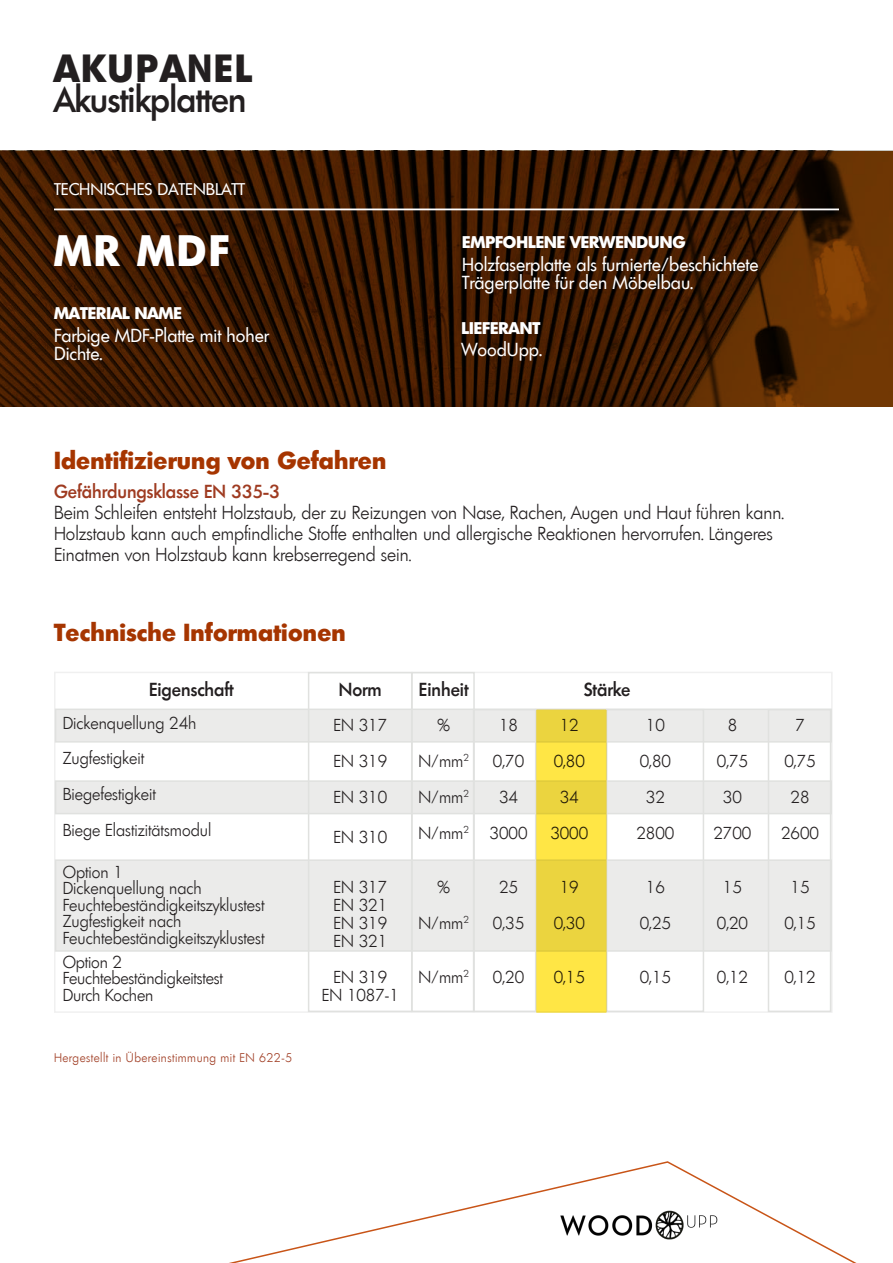
<style>
.page{position:relative;width:893px;height:1263px;background:#fff}
.page>*{position:absolute;margin:0;border:0;box-sizing:border-box;transform-origin:0 0}
.t1{font:800 42.9px "Limerick";color:#fff;scale:.96 1}
.t2{font:800 38.25px "Limerick";letter-spacing:.07em;color:#231f20;scale:.96 1}
.t3{font:500 35.25px "Limerick";letter-spacing:-.02em;color:#231f20;scale:.96 1}
.Stor_overskrift{font:800 24px "Limerick";letter-spacing:.01em;color:#a63500}
.Brødtekst{font:300 18.3px/21px "Limerick";color:#231f20;scale:.96 1}
.Normal_tekst{font:18.3px/18px "Limerick";color:#fff;scale:.96 1}
.Minioverskrift{font:500 18.3px "Limerick";color:#231f20;scale:.96 1}
.Minioverskrift-2{font:500 18.3px "Limerick";color:#9f3b21;scale:.96 1}
.Brødtekst-2{font:300 16.8px/16.5px "Limerick";color:#231f20;scale:.96 1}
.t4{font:800 16.5px "Limerick";color:#fff}
.t5{font:16.5px "Limerick";color:#fff}
.Brødtekst_farvet{font:300 12.3px "Limerick";letter-spacing:.04em;color:#9f3b21;scale:.96 1}
</style>
<div class="page">
<svg style="left:229px;top:1161px;width:628px;height:102px"></svg>
<img style="left:549px;top:1198px;width:177px;height:59px">
<svg style="left:0;top:151px;width:893px;height:255px;background:#3d1b02"></svg>
<hr style="left:54px;top:209px;width:785px;height:1px;background:#fff">
<div style="left:55px;top:708px;width:777px;height:34px;background:#ebebea;border:2px solid #e0e1df"></div>
<div style="left:55px;top:780px;width:777px;height:34px;background:#ebebea;border:2px solid #e0e1df"></div>
<div style="left:55px;top:859px;width:777px;height:93px;background:#ebebea;border:2px solid #e0e1df"></div>
<div style="left:308px;top:672px;width:104px;height:340px;border:2px solid #e0e1df"></div>
<div style="left:411px;top:672px;width:64px;height:340px;border:2px solid #e0e1df"></div>
<div style="left:473px;top:709px;width:63px;height:303px;border:2px solid #e0e1df"></div>
<div style="left:768px;top:709px;width:63px;height:303px;border:2px solid #e0e1df"></div>
<div style="left:606px;top:709px;width:98px;height:303px;border:2px solid #e0e1df"></div>
<div style="left:535px;top:708px;width:73px;height:306px;background:linear-gradient(to bottom,#f1d941,#f8df43);border:2px solid #fff"></div>
<h2 class="t2" style="left:54px;top:44px;width:208px">AKUPANEL</h2>
<h3 class="t3" style="left:54px;top:77px;width:202px">Akustikplatten</h3>
<p class="t5" style="left:54px;top:179px;width:193px">TECHNISCHES DATENBLATT</p>
<p class="t1" style="left:54px;top:222px;width:184px">MR MDF</p>
<p class="t4" style="left:54px;top:302px;width:129px">MATERIAL NAME</p>
<p class="Normal_tekst" style="left:54px;top:326px;width:225px">Farbige MDF-Platte mit hoher<br>Dichte.</p>
<p class="t4" style="left:462px;top:232px;width:225px">EMPFOHLENE VERWENDUNG</p>
<p class="Normal_tekst" style="left:462px;top:255px;width:310px">Holzfaserplatte als furnierte/beschichtete<br>Trägerplatte für den Möbelbau.</p>
<p class="t4" style="left:461px;top:317px;width:80px">LIEFERANT</p>
<p class="Normal_tekst" style="left:461px;top:341px;width:85px">WoodUpp.</p>
<p class="Stor_overskrift" style="left:54px;top:444px;width:334px">Identifizierung von Gefahren</p>
<p class="Minioverskrift-2" style="left:54px;top:480px;width:237px">Gefährdungsklasse EN 335-3</p>
<p class="Brødtekst" style="left:54px;top:502px;width:762px">Beim Schleifen entsteht Holzstaub, der zu Reizungen von Nase, Rachen, Augen und Haut führen kann.<br>Holzstaub kann auch empfindliche Stoffe enthalten und allergische Reaktionen hervorrufen. Längeres<br>Einatmen von Holzstaub kann krebserregend sein.</p>
<p class="Stor_overskrift" style="left:54px;top:616px;width:293px">Technische Informationen</p>
<p class="Minioverskrift" style="left:149px;top:678px;width:90px">Eigenschaft</p>
<p class="Brødtekst-2" style="left:63px;top:715px;width:141px">Dickenquellung 24h</p>
<p class="Brødtekst-2" style="left:63px;top:749px;width:86px">Zugfestigkeit</p>
<p class="Brødtekst-2" style="left:63px;top:785px;width:98px">Biegefestigkeit</p>
<p class="Brødtekst-2" style="left:63px;top:821px;width:156px">Biege Elastizitätsmodul</p>
<p class="Brødtekst-2" style="left:63px;top:863px;width:64px">Option 1</p>
<p class="Brødtekst-2" style="left:63px;top:880px;width:212px">Dickenquellung nach<br>Feuchtebeständigkeitszyklustest<br>Zugfestigkeit nach<br>Feuchtebeständigkeitszyklustest</p>
<p class="Brødtekst-2" style="left:63px;top:953px;width:63px">Option 2</p>
<p class="Brødtekst-2" style="left:63px;top:970px;width:168px">Feuchtebeständigkeitstest</p>
<p class="Brødtekst-2" style="left:63px;top:986px;width:96px">Durch Kochen</p>
<p class="Minioverskrift" style="left:339px;top:678px;width:46px">Norm</p>
<p class="Brødtekst-2" style="left:334px;top:716px;width:57px">EN 317</p>
<p class="Brødtekst-2" style="left:334px;top:752px;width:57px">EN 319</p>
<p class="Brødtekst-2" style="left:334px;top:788px;width:57px">EN 310</p>
<p class="Brødtekst-2" style="left:334px;top:829px;width:57px">EN 310</p>
<p class="Brødtekst-2" style="left:334px;top:878px;width:57px">EN 317</p>
<p class="Brødtekst-2" style="left:334px;top:896px;width:57px">EN 321</p>
<p class="Brødtekst-2" style="left:334px;top:914px;width:57px">EN 319</p>
<p class="Brødtekst-2" style="left:334px;top:932px;width:57px">EN 321</p>
<p class="Brødtekst-2" style="left:334px;top:968px;width:57px">EN 319</p>
<p class="Brødtekst-2" style="left:322px;top:986px;width:82px">EN 1087-1</p>
<p class="Brødtekst_farvet" style="left:54px;top:1050px;width:249px">Hergestellt in Übereinstimmung mit EN 622-5</p>
<p class="Minioverskrift" style="left:419px;top:678px;width:53px">Einheit</p>
<p class="Brødtekst-2" style="left:437px;top:716px;width:15px">%</p>
<p class="Brødtekst-2" style="left:418px;top:752px;width:54px">N/mm<sup>2</sup></p>
<p class="Brødtekst-2" style="left:418px;top:788px;width:54px">N/mm<sup>2</sup></p>
<p class="Brødtekst-2" style="left:418px;top:824px;width:54px">N/mm<sup>2</sup></p>
<p class="Brødtekst-2" style="left:437px;top:878px;width:15px">%</p>
<p class="Brødtekst-2" style="left:418px;top:914px;width:54px">N/mm<sup>2</sup></p>
<p class="Brødtekst-2" style="left:418px;top:968px;width:54px">N/mm<sup>2</sup></p>
<p class="Brødtekst-2" style="left:499px;top:716px;width:21px">18</p>
<p class="Brødtekst-2" style="left:493px;top:752px;width:34px">0,70</p>
<p class="Brødtekst-2" style="left:499px;top:788px;width:21px">34</p>
<p class="Brødtekst-2" style="left:490px;top:824px;width:41px">3000</p>
<p class="Brødtekst-2" style="left:499px;top:878px;width:21px">25</p>
<p class="Brødtekst-2" style="left:493px;top:914px;width:34px">0,35</p>
<p class="Brødtekst-2" style="left:493px;top:968px;width:34px">0,20</p>
<p class="Minioverskrift" style="left:584px;top:678px;width:50px">Stärke</p>
<p class="Brødtekst-2" style="left:560px;top:716px;width:21px">12</p>
<p class="Brødtekst-2" style="left:554px;top:752px;width:34px">0,80</p>
<p class="Brødtekst-2" style="left:560px;top:788px;width:21px">34</p>
<p class="Brødtekst-2" style="left:550px;top:824px;width:41px">3000</p>
<p class="Brødtekst-2" style="left:560px;top:878px;width:21px">19</p>
<p class="Brødtekst-2" style="left:554px;top:914px;width:34px">0,30</p>
<p class="Brødtekst-2" style="left:554px;top:968px;width:34px">0,15</p>
<p class="Brødtekst-2" style="left:646px;top:717px;width:21px">10</p>
<p class="Brødtekst-2" style="left:640px;top:753px;width:34px">0,80</p>
<p class="Brødtekst-2" style="left:646px;top:789px;width:21px">32</p>
<p class="Brødtekst-2" style="left:636px;top:825px;width:41px">2800</p>
<p class="Brødtekst-2" style="left:646px;top:879px;width:21px">16</p>
<p class="Brødtekst-2" style="left:640px;top:915px;width:34px">0,25</p>
<p class="Brødtekst-2" style="left:640px;top:969px;width:34px">0,15</p>
<p class="Brødtekst-2" style="left:728px;top:716px;width:11px">8</p>
<p class="Brødtekst-2" style="left:717px;top:752px;width:34px">0,75</p>
<p class="Brødtekst-2" style="left:723px;top:788px;width:21px">30</p>
<p class="Brødtekst-2" style="left:713px;top:824px;width:41px">2700</p>
<p class="Brødtekst-2" style="left:723px;top:878px;width:21px">15</p>
<p class="Brødtekst-2" style="left:717px;top:914px;width:34px">0,20</p>
<p class="Brødtekst-2" style="left:717px;top:968px;width:34px">0,12</p>
<p class="Brødtekst-2" style="left:795px;top:716px;width:11px">7</p>
<p class="Brødtekst-2" style="left:784px;top:752px;width:34px">0,75</p>
<p class="Brødtekst-2" style="left:791px;top:788px;width:21px">28</p>
<p class="Brødtekst-2" style="left:781px;top:824px;width:41px">2600</p>
<p class="Brødtekst-2" style="left:791px;top:878px;width:21px">15</p>
<p class="Brødtekst-2" style="left:784px;top:914px;width:34px">0,15</p>
<p class="Brødtekst-2" style="left:784px;top:968px;width:34px">0,12</p>
</div>
